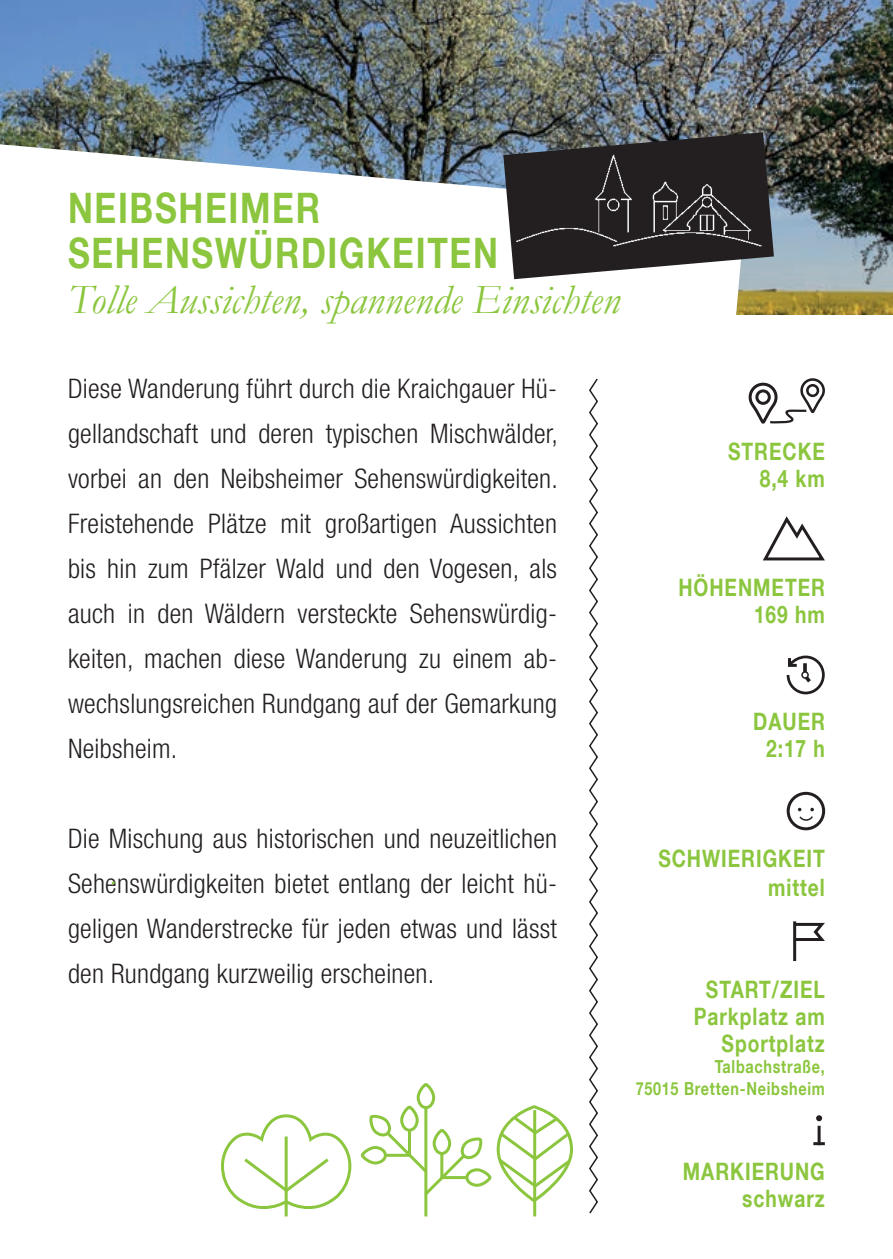
<style>
.page{position:relative;width:893px;height:1259px;background:#fff}
.page>*{position:absolute;margin:0;border:0;box-sizing:border-box;transform-origin:0 0}
.t1{font:italic 42px "Garamond";color:#8bc63e}
.t2{font:700 42px/45px "Helvetica Neue LT Com";letter-spacing:.05em;color:#8bc63e;scale:.8 1}
.t3{font:300 condensed 27px/45px "Helvetica Neue LT Com";letter-spacing:.01em;color:#231f20;text-align:justify}
.t4{font:700 24px/27px "Helvetica Neue LT Com";letter-spacing:.05em;color:#8bc63e;text-align:right;scale:.8 1}
.t5{font:700 18px/21.6px "Helvetica Neue LT Com";letter-spacing:.05em;color:#8bc63e;text-align:right;scale:.8 1}
</style>
<div class="page">
<svg style="left:748px;top:378px;width:77px;height:46px"></svg>
<img style="left:1px;top:0;width:892px;height:314px">
<svg style="left:0;top:144px;width:745px;height:171px"></svg>
<svg style="left:589px;top:378px;width:9px;height:836px"></svg>
<svg style="left:762px;top:516px;width:63px;height:45px"></svg>
<svg style="left:788px;top:793px;width:36px;height:36px"></svg>
<div style="left:787px;top:792px;width:38px;height:38px;border:3px solid #231f20;border-radius:50%"></div>
<svg style="left:798px;top:808px;width:16px;height:13px"></svg>
<svg style="left:796px;top:921px;width:29px;height:21px"></svg>
<hr style="left:793px;top:921px;width:3px;height:40px;background:#231f20">
<svg style="left:786px;top:655px;width:39px;height:40px"></svg>
<div style="left:801px;top:671px;width:8px;height:8px;border:2px solid #231f20;border-radius:50%"></div>
<svg style="left:503px;top:132px;width:271px;height:147px"></svg>
<img style="left:516px;top:155px;width:245px;height:91px">
<svg style="left:816px;top:1115px;width:6px;height:6px"></svg>
<hr style="left:818px;top:1125px;width:3px;height:20px;background:#231f20">
<svg style="left:813px;top:1142px;width:12px;height:3px"></svg>
<svg style="left:221px;top:1114px;width:131px;height:103px"></svg>
<div style="left:417px;top:1083px;width:18px;height:26px;border:3px solid #8bc63e;border-radius:50%"></div>
<hr style="left:424px;top:1107px;width:3px;height:109px;background:#8bc63e">
<div style="left:361px;top:1146px;width:26px;height:18px;border:3px solid #8bc63e;border-radius:50%"></div>
<div style="left:400px;top:1105px;width:19px;height:26px;border:3px solid #8bc63e;border-radius:50%"></div>
<svg style="left:366px;top:1112px;width:119px;height:86px"></svg>
<div style="left:433px;top:1129px;width:18px;height:26px;border:3px solid #8bc63e;border-radius:50%"></div>
<hr style="left:440px;top:1153px;width:3px;height:25px;background:#8bc63e">
<div style="left:465px;top:1168px;width:26px;height:18px;border:3px solid #8bc63e;border-radius:50%"></div>
<hr style="left:442px;top:1176px;width:25px;height:3px;background:#8bc63e">
<hr style="left:533px;top:1110px;width:3px;height:106px;background:#8bc63e">
<svg style="left:496px;top:1106px;width:77px;height:97px"></svg>
<h1 class="t2" style="left:68px;top:184px;width:539px">NEIBSHEIMER<br>SEHENSWÜRDIGKEITEN</h1>
<h1 class="t1" style="left:68px;top:271px;width:554px">Tolle Aussichten, spannende Einsichten</h1>
<p class="t3" style="left:68px;top:365px;width:491px">Diese Wanderung führt durch die Kraichgauer Hü&shy;gellandschaft und deren typischen Mischwälder, vorbei an den Neibsheimer Sehenswürdigkeiten.<br>Freistehende Plätze mit großartigen Aussichten bis hin zum Pfälzer Wald und den Vogesen, als auch in den Wäldern versteckte Sehenswürdig&shy;keiten, machen diese Wanderung zu einem ab&shy;wechslungsreichen Rundgang auf der Gemarkung Neibsheim.</p>
<p class="t4" style="left:728px;top:437px;width:122px">STRECKE<br>8,4 km</p>
<p class="t4" style="left:678px;top:574px;width:185px">HÖHENMETER<br>169 hm</p>
<p class="t4" style="left:753px;top:707px;width:91px;text-align:center">DAUER<br>2:17 h</p>
<p class="t3" style="left:68px;top:815px;width:491px">Die Mischung aus historischen und neuzeitlichen Sehenswürdigkeiten bietet entlang der leicht hü&shy;geligen Wanderstrecke für jeden etwas und lässt den Rundgang kurzweilig erscheinen.</p>
<p class="t4" style="left:658px;top:843px;width:210px;line-height:28.8px">SCHWIERIGKEIT mittel</p>
<p class="t4" style="left:694px;top:975px;width:165px">START/ZIEL<br>Parkplatz am<br>Sportplatz</p>
<p class="t5" style="left:636px;top:1055px;width:238px">Talbachstraße,<br>75015 Bretten-Neibsheim</p>
<p class="t4" style="left:683px;top:1157px;width:179px">MARKIERUNG schwarz</p>
</div>
